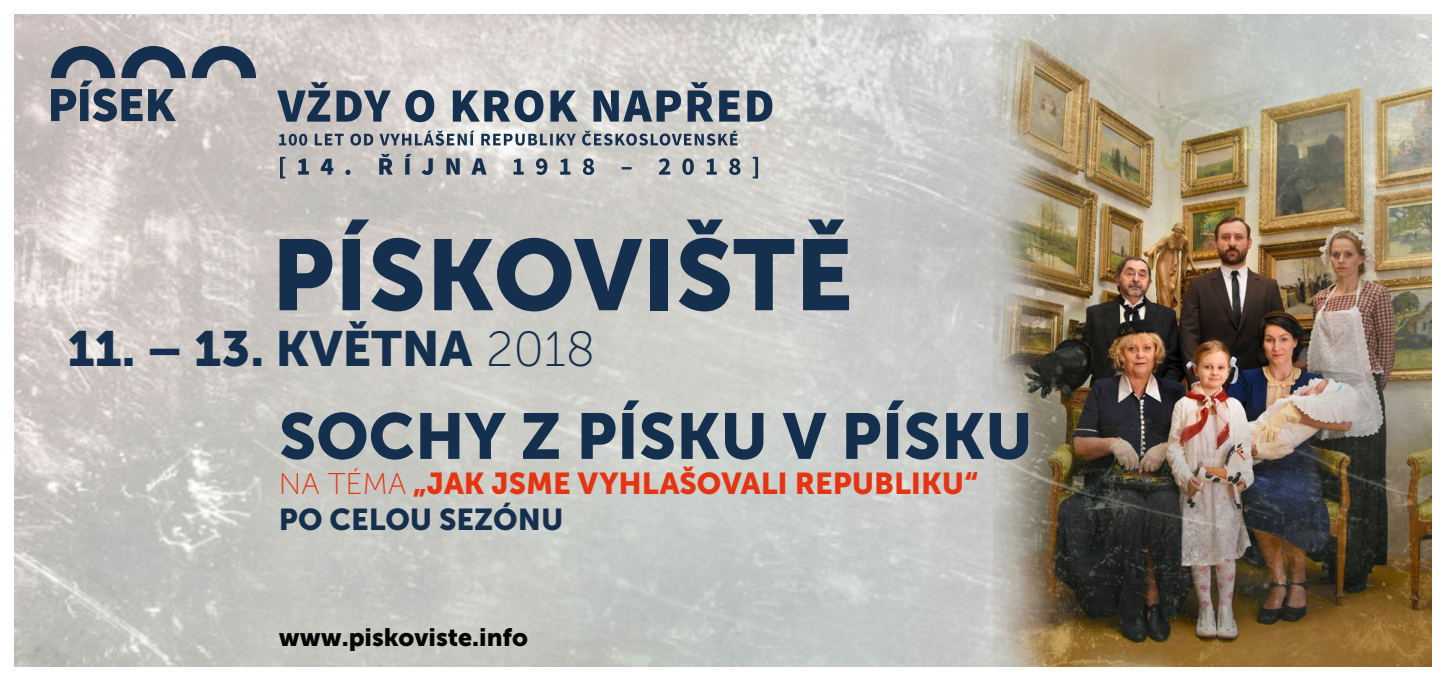
<style>
.page{position:relative;width:1446px;height:681px;background:#fff}
.page>*{position:absolute;margin:0;border:0;box-sizing:border-box;transform-origin:0 0}
.t1{font:99.6px "Museo Sans 900";color:#152f4e}
.t2{font:64.2px "Museo Sans 900";color:#152f4e}
.t3{font:49.2px "Museo Sans 900";color:#152f4e}
.t4{font:30px/35.3px "Museo Sans 900";color:#e63312}
.t5{font:25px "Museo Sans 900";color:#000}
.s1{font-family:"Museo Sans 100"}
.s2{color:#152f4e}
</style>
<div class="page">
<img style="left:14px;top:14px;width:1417px;height:652px">
<svg style="left:277px;top:82px;width:495px;height:40px;background:#88909a"></svg>
<svg style="left:279px;top:131px;width:458px;height:14px;background:#939aa2"></svg>
<svg style="left:513px;top:157px;width:245px;height:21px;background:#b2b4b6"></svg>
<svg style="left:298px;top:154px;width:188px;height:21px;background:#a1a4a8"></svg>
<svg style="left:280px;top:157px;width:5px;height:21px"></svg>
<svg style="left:51px;top:46px;width:135px;height:76px;background:#7a818d"></svg>
<svg style="left:192px;top:46px;width:64px;height:32px;background:#6b7585"></svg>
<h1 class="t1" style="left:271px;top:219px;width:583px">PÍSKOVIŠTĚ</h1>
<h3 class="t3" style="left:67px;top:321px;width:529px">11. – 13. KVĚTNA <span class="s1">2018</span></h3>
<h2 class="t2" style="left:279px;top:399px;width:755px">SOCHY Z PÍSKU V PÍSKU</h2>
<p class="t4" style="left:279px;top:465px;width:700px"><span class="s1">NA TÉMA</span> „JAK JSME VYHLAŠOVALI REPUBLIKU“<br><span class="s2">PO CELOU SEZÓNU</span></p>
<p class="t5" style="left:279px;top:623px;width:250px">www.piskoviste.info</p>
</div>
